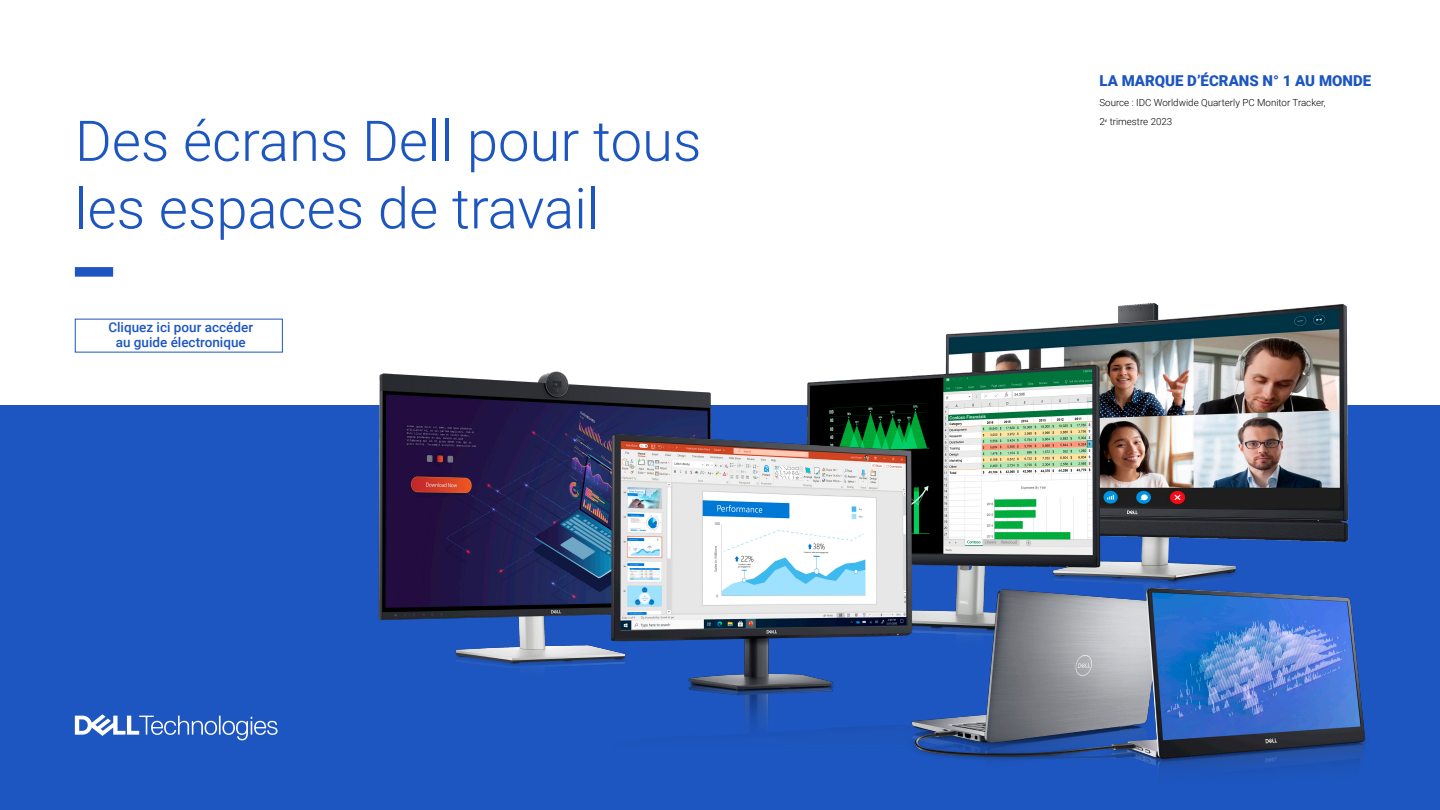
<style>
.page{position:relative;width:1440px;height:810px;background:#fff}
.page>*{position:absolute;margin:0;border:0;box-sizing:border-box;transform-origin:0 0}
.t1{font:300 56.25px/67.5px "Roboto";color:#1d56c0}
.t2{font:900 15px "Roboto";color:#1d56c0}
.t3{font:500 13.5px/15px "Roboto";color:#1d56c0;text-align:center}
.t4{font:300 9.75px/19.5px "Roboto";color:#000}
</style>
<div class="page">
<div style="left:0;top:405px;width:1440px;height:405px;background:#1d56c0"></div>
<div style="left:75px;top:267px;width:38px;height:10px;background:#1d56c0"></div>
<img style="left:945px;top:303px;width:404px;height:273px">
<img style="left:378px;top:371px;width:333px;height:296px">
<img style="left:807px;top:357px;width:329px;height:219px">
<img style="left:596px;top:431px;width:331px;height:300px">
<img style="left:854px;top:576px;width:512px;height:194px">
<svg style="left:75px;top:714px;width:203px;height:26px"></svg>
<p class="t1" style="left:75px;top:105px;width:628px">Des écrans Dell pour tous les espaces de travail</p>
<p class="t3" style="left:108px;top:319px;width:146px">Cliquez ici pour accéder au guide électronique</p>
<p class="t2" style="left:1100px;top:71px;width:273px">LA MARQUE D’ÉCRANS N° 1 AU MONDE</p>
<p class="t4" style="left:1100px;top:92px;width:228px">Source : IDC Worldwide Quarterly PC Monitor Tracker,<br>2<sup>e</sup> trimestre 2023</p>
</div>
